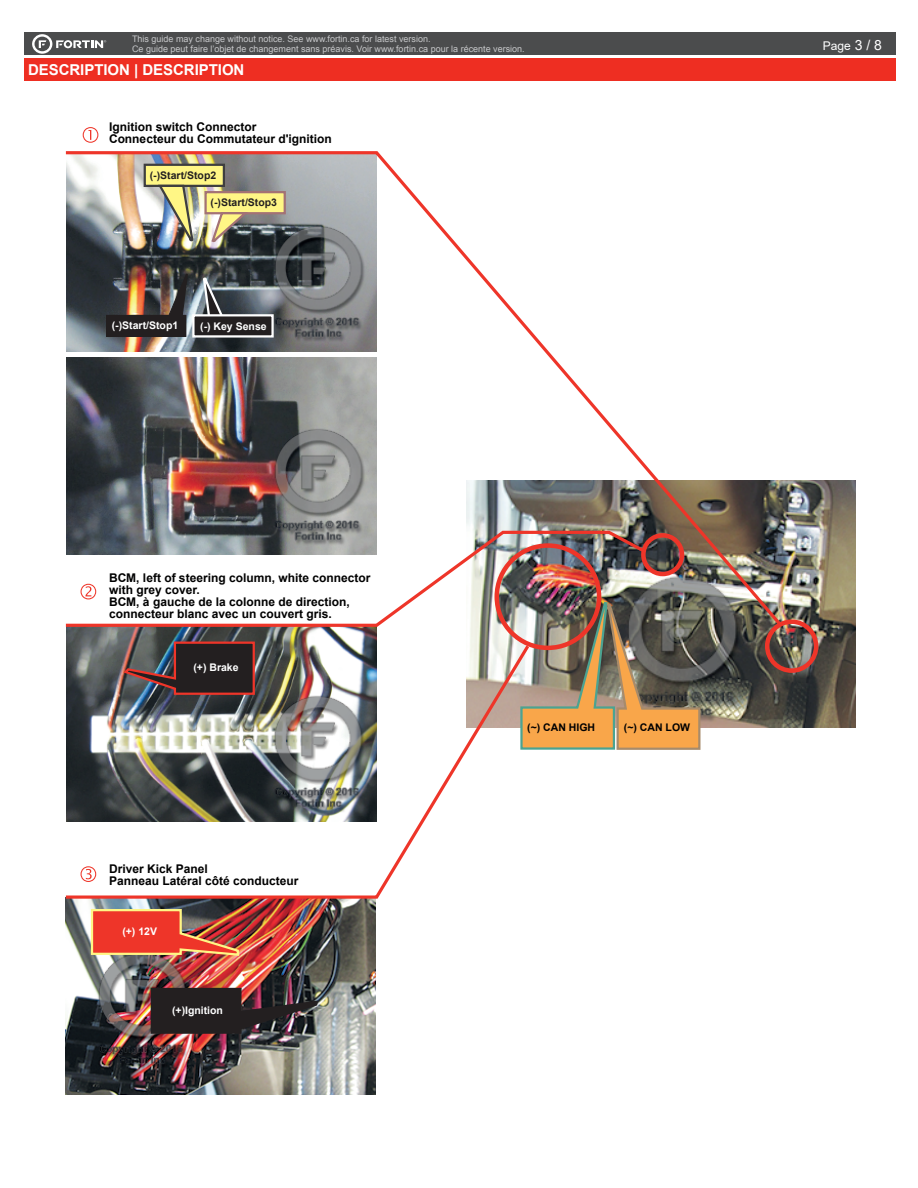
<style>
.page{position:relative;width:918px;height:1188px;background:#fff}
.page>*{position:absolute;margin:0;border:0;box-sizing:border-box;transform-origin:0 0}
.t1{font:700 15px "Arial";letter-spacing:-.005em;color:#fff}
.t2{font:700 12px/12px "Arial";color:#000001}
.t3{font:12px "Arial";color:#fff}
.t4{font:700 10.5px "Arial";color:#fff}
.t5{font:700 10.5px "Arial";color:#231f20}
.t6{font:700 10.5px "Arial";color:#000001}
.t7{font:9px/9.8px "Arial";color:#c7c8ca}
.s1{font-size:13.95px}
</style>
<div class="page">
<div style="left:24px;top:33px;width:872px;height:22px;background:#4b4c4d"></div>
<div style="left:24px;top:58px;width:872px;height:23px;background:#ee2e22"></div>
<svg style="left:32px;top:34px;width:74px;height:20px"></svg>
<svg style="left:83px;top:127px;width:15px;height:16px"></svg>
<img style="left:65px;top:900px;width:311px;height:195px">
<img style="left:470px;top:481px;width:385px;height:247px">
<img style="left:66px;top:629px;width:311px;height:13px">
<img style="left:65px;top:151px;width:720px;height:478px">
<img style="left:65px;top:529px;width:582px;height:99px">
<img style="left:65px;top:642px;width:454px;height:258px">
<div style="left:641px;top:533px;width:43px;height:43px;border:4px solid #ee3529;border-radius:50%"></div>
<div style="left:765px;top:619px;width:53px;height:54px;border:4px solid #ee3529;border-radius:50%"></div>
<div style="left:495px;top:543px;width:106px;height:107px;border:4px solid #ee3529;border-radius:50%"></div>
<img style="left:519px;top:601px;width:183px;height:149px">
<img style="left:150px;top:987px;width:169px;height:48px">
<img style="left:90px;top:908px;width:150px;height:49px">
<img style="left:121px;top:640px;width:135px;height:56px">
<div style="left:145px;top:165px;width:79px;height:21px;background:#fff685"></div>
<div style="left:144px;top:164px;width:81px;height:23px;border:2px solid #3e3e3f"></div>
<img style="left:156px;top:184px;width:39px;height:58px">
<svg style="left:162px;top:273px;width:26px;height:56px"></svg>
<div style="left:206px;top:192px;width:79px;height:21px;background:#fff685"></div>
<div style="left:204px;top:191px;width:82px;height:23px;border:2px solid #a37275"></div>
<svg style="left:210px;top:211px;width:41px;height:32px"></svg>
<div style="left:107px;top:315px;width:79px;height:21px;background:#231f20"></div>
<div style="left:106px;top:315px;width:80px;height:22px;border:1px solid #231f20"></div>
<svg style="left:202px;top:277px;width:31px;height:37px"></svg>
<div style="left:193px;top:315px;width:80px;height:21px;background:#231f20"></div>
<div style="left:192px;top:314px;width:82px;height:24px;border:2px solid #fff"></div>
<p class="t7" style="left:132px;top:34px;width:394px">This guide may change without notice. See www.fortin.ca for latest version.<br>Ce guide peut faire l’objet de changement sans préavis. Voir www.fortin.ca pour la récente version.</p>
<p class="t1" style="left:28px;top:59px;width:218px">DESCRIPTION | DESCRIPTION</p>
<p class="t2" style="left:109px;top:121px;width:224px">Ignition switch Connector<br>Connecteur du Commutateur d'ignition</p>
<p class="t5" style="left:150px;top:168px;width:68px">(-)Start/Stop2</p>
<p class="t5" style="left:211px;top:195px;width:68px">(-)Start/Stop3</p>
<p class="t4" style="left:112px;top:318px;width:68px">(-)Start/Stop1</p>
<p class="t4" style="left:200px;top:319px;width:68px">(-) Key Sense</p>
<p class="t2" style="left:109px;top:572px;width:263px">BCM, left of steering column, white connector with grey cover.<br>BCM, à gauche de la colonne de direction, connecteur blanc avec un couvert gris.</p>
<p class="t4" style="left:193px;top:660px;width:47px">(+) Brake</p>
<p class="t2" style="left:109px;top:863px;width:191px">Driver Kick Panel<br>Panneau Latéral côté conducteur</p>
<p class="t4" style="left:122px;top:924px;width:36px">(+) 12V</p>
<p class="t4" style="left:172px;top:1003px;width:53px">(+)Ignition</p>
<p class="t6" style="left:527px;top:720px;width:69px">(~) CAN HIGH</p>
<p class="t6" style="left:624px;top:720px;width:68px">(~) CAN LOW</p>
<p class="t3" style="left:823px;top:38px;width:61px">Page <span class="s1">3 / 8</span></p>
</div>
